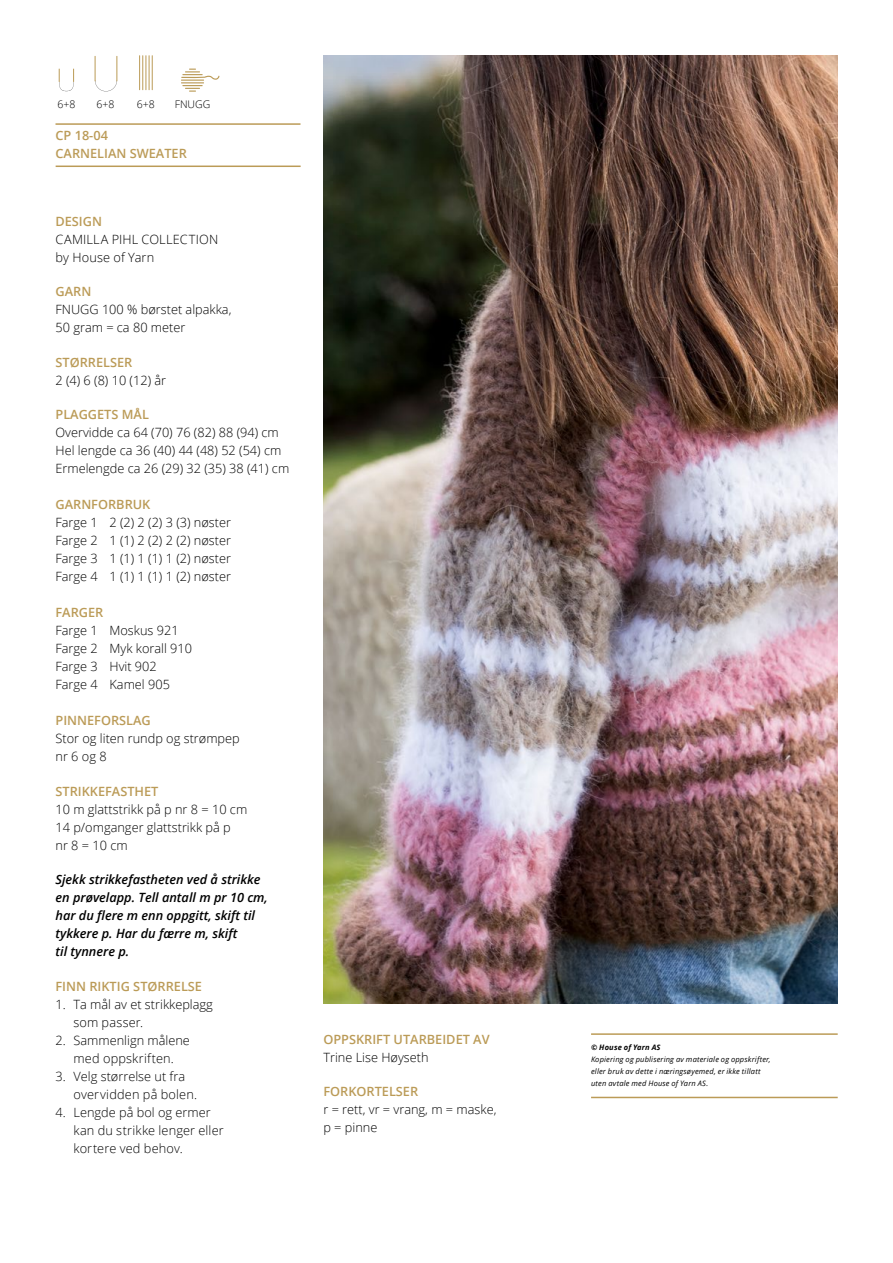
<style>
.page{position:relative;width:893px;height:1263px;background:#fff}
.page>*{position:absolute;margin:0;border:0;box-sizing:border-box;transform-origin:0 0}
.Faktatekst{font:300 12.75px/18px "Open Sans";color:#000}
.Faktatekst-2{font:600 12.75px "Open Sans";color:#bb9b57}
.Faktatekst-3{font:italic 600 12.75px "Open Sans";color:#000}
.Faktatekst-4{font:300 10.5px "Open Sans";color:#000}
.t1{font:italic 7.5px "Open Sans";letter-spacing:.025em;color:#000}
.t2{font:italic 700 7.5px "Open Sans";letter-spacing:.025em;color:#000}
</style>
<div class="page">
<hr style="left:591px;top:1033px;width:247px;height:2px;background:#bb9b57">
<hr style="left:591px;top:1097px;width:247px;height:1px;background:#bb9b57">
<hr style="left:56px;top:123px;width:244px;height:2px;background:#bb9b57">
<hr style="left:56px;top:166px;width:245px;height:1px;background:#bb9b57">
<img style="left:323px;top:55px;width:514px;height:948px">
<svg style="left:95px;top:56px;width:22px;height:35px"></svg>
<svg style="left:181px;top:69px;width:38px;height:23px"></svg>
<svg style="left:59px;top:69px;width:15px;height:22px"></svg>
<hr style="left:139px;top:55px;width:1px;height:35px;background:#bb9b57">
<hr style="left:142px;top:55px;width:1px;height:35px;background:#bb9b57">
<hr style="left:145px;top:55px;width:1px;height:35px;background:#bb9b57">
<hr style="left:149px;top:55px;width:1px;height:35px;background:#bb9b57">
<hr style="left:152px;top:55px;width:1px;height:35px;background:#bb9b57">
<p class="Faktatekst-4" style="left:57px;top:97px;width:19px">6+8</p>
<p class="Faktatekst-4" style="left:97px;top:97px;width:19px">6+8</p>
<p class="Faktatekst-4" style="left:137px;top:97px;width:19px">6+8</p>
<p class="Faktatekst-4" style="left:175px;top:97px;width:37px">FNUGG</p>
<p class="Faktatekst-2" style="left:56px;top:127px;width:54px">CP 18-04</p>
<p class="Faktatekst-2" style="left:56px;top:145px;width:133px">CARNELIAN SWEATER</p>
<p class="Faktatekst-2" style="left:56px;top:212px;width:48px">DESIGN</p>
<p class="Faktatekst" style="left:56px;top:230px;width:164px">CAMILLA PIHL COLLECTION</p>
<p class="Faktatekst" style="left:56px;top:248px;width:100px">by House of Yarn</p>
<p class="Faktatekst-2" style="left:56px;top:283px;width:37px">GARN</p>
<p class="Faktatekst" style="left:56px;top:300px;width:177px">FNUGG 100 % børstet alpakka,</p>
<p class="Faktatekst" style="left:56px;top:318px;width:131px">50 gram = ca 80 meter</p>
<p class="Faktatekst-2" style="left:56px;top:353px;width:78px">STØRRELSER</p>
<p class="Faktatekst" style="left:56px;top:371px;width:112px">2 (4) 6 (8) 10 (12) år</p>
<p class="Faktatekst-2" style="left:56px;top:406px;width:95px">PLAGGETS MÅL</p>
<p class="Faktatekst" style="left:56px;top:423px;width:225px">Overvidde ca 64 (70) 76 (82) 88 (94) cm</p>
<p class="Faktatekst" style="left:56px;top:441px;width:227px">Hel lengde ca 36 (40) 44 (48) 52 (54) cm</p>
<p class="Faktatekst" style="left:56px;top:459px;width:235px">Ermelengde ca 26 (29) 32 (35) 38 (41) cm</p>
<p class="Faktatekst-2" style="left:56px;top:496px;width:96px">GARNFORBRUK</p>
<p class="Faktatekst" style="left:56px;top:513px;width:177px">Farge 1 2 (2) 2 (2) 3 (3) nøster</p>
<p class="Faktatekst" style="left:56px;top:531px;width:177px">Farge 2 1 (1) 2 (2) 2 (2) nøster</p>
<p class="Faktatekst" style="left:56px;top:549px;width:177px">Farge 3 1 (1) 1 (1) 1 (2) nøster</p>
<p class="Faktatekst" style="left:56px;top:567px;width:177px">Farge 4 1 (1) 1 (1) 1 (2) nøster</p>
<p class="Faktatekst-2" style="left:56px;top:604px;width:49px">FARGER</p>
<p class="Faktatekst" style="left:56px;top:621px;width:125px">Farge 1 Moskus 921</p>
<p class="Faktatekst" style="left:56px;top:639px;width:138px">Farge 2 Myk korall 910</p>
<p class="Faktatekst" style="left:56px;top:657px;width:103px">Farge 3 Hvit 902</p>
<p class="Faktatekst" style="left:56px;top:675px;width:116px">Farge 4 Kamel 905</p>
<p class="Faktatekst-2" style="left:56px;top:712px;width:97px">PINNEFORSLAG</p>
<p class="Faktatekst" style="left:56px;top:729px;width:186px">Stor og liten rundp og strømpep</p>
<p class="Faktatekst" style="left:56px;top:747px;width:53px">nr 6 og 8</p>
<p class="Faktatekst-2" style="left:56px;top:782px;width:105px">STRIKKEFASTHET</p>
<p class="Faktatekst" style="left:56px;top:800px;width:193px">10 m glattstrikk på p nr 8 = 10 cm</p>
<p class="Faktatekst" style="left:56px;top:818px;width:177px">14 p/omganger glattstrikk på p</p>
<p class="Faktatekst" style="left:56px;top:836px;width:74px">nr 8 = 10 cm</p>
<p class="Faktatekst-3" style="left:56px;top:871px;width:207px">Sjekk strikkefastheten ved å strikke</p>
<p class="Faktatekst-3" style="left:56px;top:889px;width:214px">en prøvelapp. Tell antall m pr 10 cm,</p>
<p class="Faktatekst-3" style="left:56px;top:907px;width:201px">har du flere m enn oppgitt, skift til</p>
<p class="Faktatekst-3" style="left:56px;top:925px;width:183px">tykkere p. Har du færre m, skift</p>
<p class="Faktatekst-3" style="left:56px;top:943px;width:75px">til tynnere p.</p>
<p class="Faktatekst-2" style="left:56px;top:977px;width:148px">FINN RIKTIG STØRRELSE</p>
<p class="Faktatekst" style="left:74px;top:995px;width:141px;text-indent:-18px">1. Ta mål av et strikkeplagg som passer.</p>
<p class="Faktatekst" style="left:56px;top:1031px;width:136px;text-align:center">2. Sammenlign målene med oppskriften.</p>
<p class="Faktatekst" style="left:74px;top:1067px;width:125px;text-indent:-18px">3. Velg størrelse ut fra overvidden på bolen.</p>
<p class="Faktatekst" style="left:74px;top:1103px;width:152px;text-indent:-18px">4. Lengde på bol og ermer kan du strikke lenger eller kortere ved behov.</p>
<p class="Faktatekst-2" style="left:323px;top:1030px;width:168px">OPPSKRIFT UTARBEIDET AV</p>
<p class="Faktatekst" style="left:323px;top:1048px;width:107px">Trine Lise Høyseth</p>
<p class="Faktatekst-2" style="left:323px;top:1083px;width:96px">FORKORTELSER</p>
<p class="Faktatekst" style="left:323px;top:1100px;width:175px">r = rett, vr = vrang, m = maske,</p>
<p class="Faktatekst" style="left:323px;top:1118px;width:56px">p = pinne</p>
<p class="t2" style="left:591px;top:1041px;width:71px">© House of Yarn AS</p>
<p class="t1" style="left:591px;top:1054px;width:181px">Kopiering og publisering av materiale og oppskrifter,</p>
<p class="t1" style="left:591px;top:1066px;width:171px">eller bruk av dette i næringsøyemed, er ikke tillatt</p>
<p class="t1" style="left:591px;top:1078px;width:119px">uten avtale med House of Yarn AS.</p>
</div>
